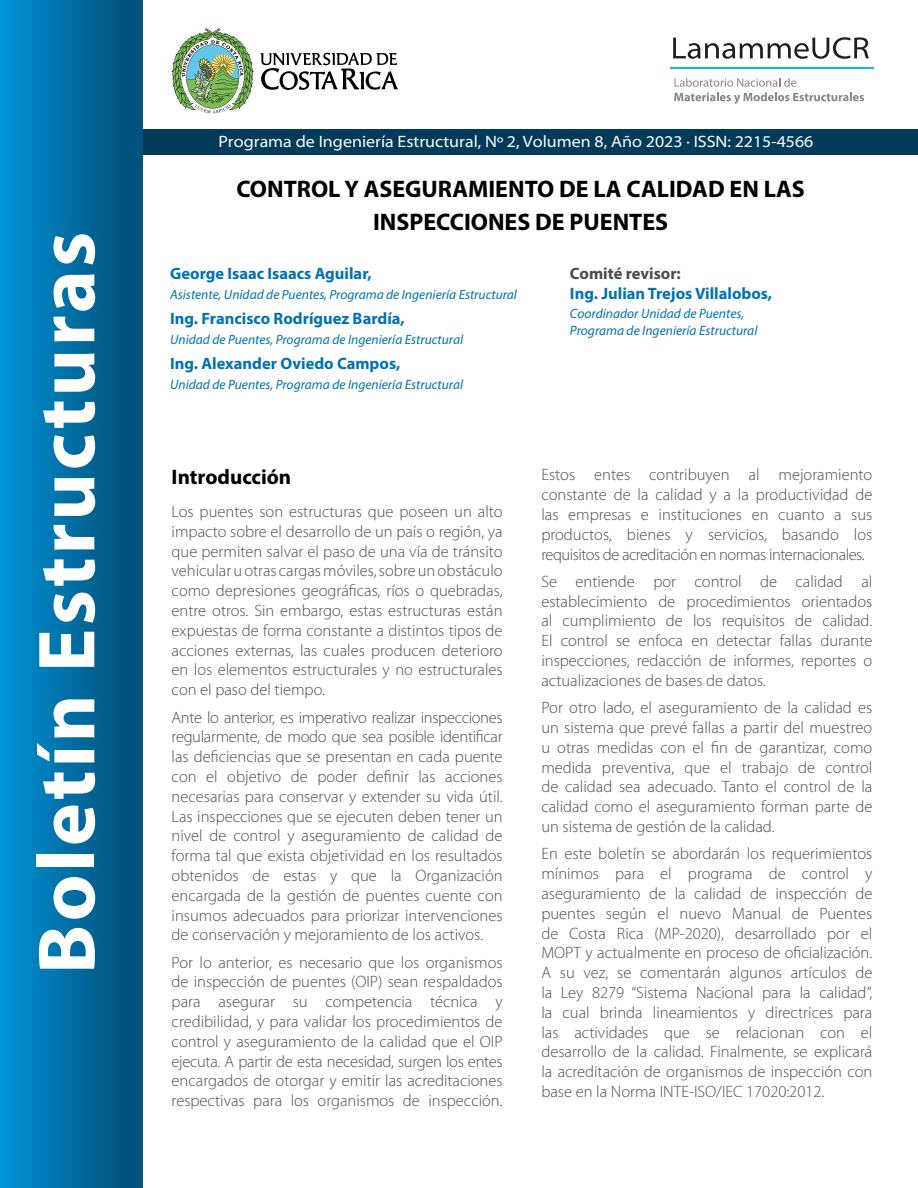
<style>
.page{position:relative;width:918px;height:1188px;background:#fff}
.page>*{position:absolute;margin:0;border:0;box-sizing:border-box;transform-origin:0 0}
.t1{font:700 81.6px "Myriad Pro";letter-spacing:.035em;color:#fff}
.t2{font:700 24px/33px "Myriad Pro";color:#000;text-align:center}
.t3{font:700 21px "Myriad Pro";color:#000}
.t4{font:300 16.5px/19.8px "Myriad Pro";color:#4d4d4c;text-align:justify}
.t5{font:700 16.5px "Myriad Pro";color:#0072b5}
.t6{font:semi-expanded 16.5px "Myriad Pro";color:#fff}
.t7{font:700 16.5px "Myriad Pro";color:#4d4d4c}
.t8{font:italic 13.5px/16.5px "Myriad Pro";color:#0072b5}
</style>
<div class="page">
<div style="left:142px;top:129px;width:776px;height:26px;background:#023b59"></div>
<svg style="left:261px;top:53px;width:137px;height:37px"></svg>
<svg style="left:172px;top:28px;width:81px;height:85px"></svg>
<div style="left:0;top:0;width:142px;height:1188px;background:linear-gradient(to right,#0093d7,#004c74)"></div>
<svg style="left:674px;top:78px;width:190px;height:26px"></svg>
<hr style="left:671px;top:67px;width:203px;height:1px;background:#11baee">
<svg style="left:673px;top:37px;width:196px;height:22px"></svg>
<h1 class="t1" style="left:14px;top:974px;width:744px;rotate:-90deg">Boletín Estructuras</h1>
<p class="t6" style="left:218px;top:131px;width:596px">Programa de Ingeniería Estructural, Nº 2, Volumen 8, Año 2023 · ISSN: 2215-4566</p>
<h2 class="t2" style="left:236px;top:172px;width:570px">CONTROL Y ASEGURAMIENTO DE LA CALIDAD EN LAS<br>INSPECCIONES DE PUENTES</h2>
<p class="t5" style="left:170px;top:263px;width:203px">George Isaac Isaacs Aguilar,</p>
<p class="t8" style="left:170px;top:286px;width:348px">Asistente, Unidad de Puentes, Programa de Ingeniería Estructural</p>
<p class="t5" style="left:170px;top:308px;width:236px">Ing. Francisco Rodríguez Bardía,</p>
<p class="t8" style="left:170px;top:331px;width:295px">Unidad de Puentes, Programa de Ingeniería Estructural</p>
<p class="t5" style="left:170px;top:353px;width:232px">Ing. Alexander Oviedo Campos,</p>
<p class="t8" style="left:170px;top:376px;width:295px">Unidad de Puentes, Programa de Ingeniería Estructural</p>
<p class="t7" style="left:570px;top:263px;width:112px">Comité revisor:</p>
<p class="t5" style="left:570px;top:282px;width:204px">Ing. Julian Trejos Villalobos,</p>
<p class="t8" style="left:570px;top:305px;width:189px">Coordinador Unidad de Puentes,<br>Programa de Ingeniería Estructural</p>
<p class="t3" style="left:172px;top:463px;width:121px">Introducción</p>
<p class="t4" style="left:172px;top:502px;width:333px">Los puentes son estructuras que poseen un alto impacto sobre el desarrollo de un país o región, ya que permiten salvar el paso de una vía de tránsito vehicular u otras cargas móviles, sobre un obstáculo como depresiones geográficas, ríos o quebradas, entre otros. Sin embargo, estas estructuras están expuestas de forma constante a distintos tipos de acciones externas, las cuales producen deterioro en los elementos estructurales y no estructurales con el paso del tiempo.</p>
<p class="t4" style="left:172px;top:707px;width:333px">Ante lo anterior, es imperativo realizar inspecciones regularmente, de modo que sea posible identificar las deficiencias que se presentan en cada puente con el objetivo de poder definir las acciones necesarias para conservar y extender su vida útil.<br>Las inspecciones que se ejecuten deben tener un nivel de control y aseguramiento de calidad de forma tal que exista objetividad en los resultados obtenidos de estas y que la Organización encargada de la gestión de puentes cuente con insumos adecuados para priorizar intervenciones de conservación y mejoramiento de los activos.</p>
<p class="t4" style="left:172px;top:953px;width:333px">Por lo anterior, es necesario que los organismos de inspección de puentes (OIP) sean respaldados para asegurar su competencia técnica y credibilidad, y para validar los procedimientos de control y aseguramiento de la calidad que el OIP ejecuta. A partir de esta necesidad, surgen los entes encargados de otorgar y emitir las acreditaciones respectivas para los organismos de inspección.</p>
<p class="t4" style="left:541px;top:465px;width:333px">Estos entes contribuyen al mejoramiento constante de la calidad y a la productividad de las empresas e instituciones en cuanto a sus productos, bienes y servicios, basando los requisitos de acreditación en normas internacionales.</p>
<p class="t4" style="left:541px;top:572px;width:333px">Se entiende por control de calidad al establecimiento de procedimientos orientados al cumplimiento de los requisitos de calidad.<br>El control se enfoca en detectar fallas durante inspecciones, redacción de informes, reportes o actualizaciones de bases de datos.</p>
<p class="t4" style="left:541px;top:698px;width:333px">Por otro lado, el aseguramiento de la calidad es un sistema que prevé fallas a partir del muestreo u otras medidas con el fin de garantizar, como medida preventiva, que el trabajo de control de calidad sea adecuado. Tanto el control de la calidad como el aseguramiento forman parte de un sistema de gestión de la calidad.</p>
<p class="t4" style="left:541px;top:844px;width:332px">En este boletín se abordarán los requerimientos mínimos para el programa de control y aseguramiento de la calidad de inspección de puentes según el nuevo Manual de Puentes de Costa Rica (MP-2020), desarrollado por el MOPT y actualmente en proceso de oficialización.<br>A su vez, se comentarán algunos artículos de la Ley 8279 “Sistema Nacional para la calidad”, la cual brinda lineamientos y directrices para las actividades que se relacionan con el desarrollo de la calidad. Finalmente, se explicará la acreditación de organismos de inspección con base en la Norma INTE-ISO/IEC 17020:2012.</p>
</div>
